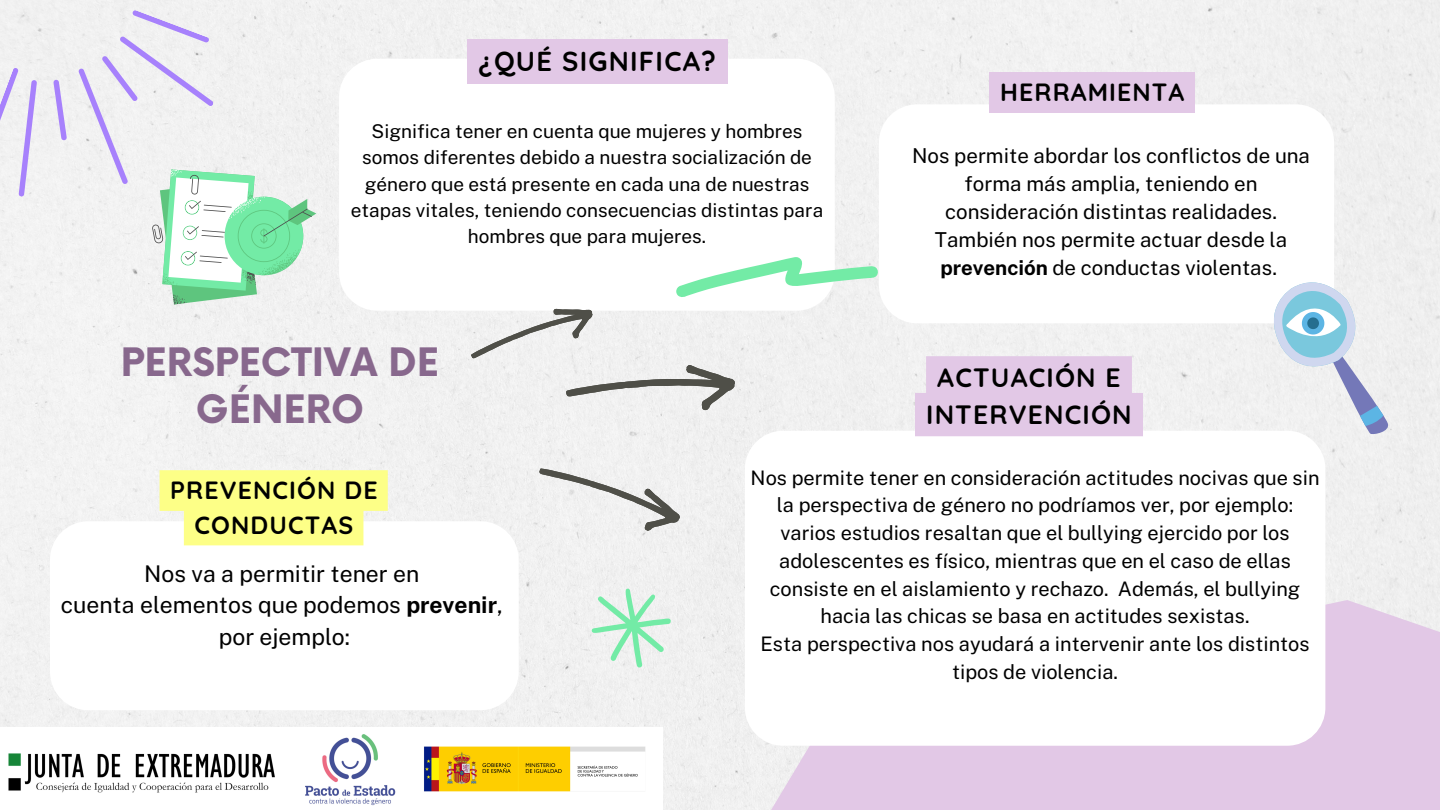
<style>
.page{position:relative;width:1440px;height:810px;background:#f1f1f1}
.page>*{position:absolute;margin:0;border:0;box-sizing:border-box;transform-origin:0 0}
.t1{font:700 38.2px/46.5px "Now";color:#88688d;text-align:center}
.t2{font:700 27.4px "Quicksand";letter-spacing:.045em;color:#000}
.t3{font:700 26.5px/36.7px "Quicksand";letter-spacing:.045em;color:#000;text-align:center}
.t4{font:700 24.8px/34.5px "Quicksand";letter-spacing:.045em;color:#000;text-align:center}
.t5{font:23px/31.5px "Public Sans";color:#000;text-align:center}
.t6{font:20.5px/28.1px "Public Sans";color:#000;text-align:center}
.t7{font:20px/27.8px "Public Sans";color:#000;text-align:center}
.t8{font:19px/26.2px "Public Sans";color:#000;text-align:center}
.s1{font-weight:700}
</style>
<div class="page">
<svg style="left:700px;top:600px;width:740px;height:210px;background:#e4cfe7"></svg>
<div style="left:339px;top:59px;width:496px;height:252px;background:#fff;border-radius:38px"></div>
<div style="left:879px;top:104px;width:455px;height:219px;background:#fff;border-radius:38px"></div>
<div style="left:745px;top:431px;width:580px;height:315px;background:#fff;border-radius:38px"></div>
<div style="left:50px;top:521px;width:469px;height:189px;background:#fff;border-radius:38px"></div>
<svg style="left:152px;top:169px;width:164px;height:135px"></svg>
<svg style="left:466px;top:250px;width:413px;height:167px"></svg>
<svg style="left:592px;top:588px;width:80px;height:80px"></svg>
<svg style="left:532px;top:452px;width:154px;height:88px"></svg>
<svg style="left:1260px;top:270px;width:130px;height:165px"></svg>
<svg style="left:160px;top:470px;width:228px;height:75px;background:#fcfe92"></svg>
<div style="left:990px;top:72px;width:205px;height:40px;background:#e2c8e6"></div>
<div style="left:467px;top:39px;width:261px;height:44px;background:#e2c8e6"></div>
<div style="left:915px;top:356px;width:228px;height:80px;background:#e2c8e6"></div>
<svg style="left:0;top:0;width:235px;height:249px;fill:#f2f2f2"></svg>
<img style="left:0;top:728px;width:663px;height:81px">
<h2 class="t2" style="left:478px;top:43px;width:239px">¿QUÉ SIGNIFICA?</h2>
<p class="t8" style="left:351px;top:118px;width:474px">Significa tener en cuenta que mujeres y hombres somos diferentes debido a nuestra socialización de género que está presente en cada una de nuestras etapas vitales, teniendo consecuencias distintas para hombres que para mujeres.</p>
<h1 class="t1" style="left:121px;top:342px;width:320px">PERSPECTIVA DE<br>GÉNERO</h1>
<p class="t4" style="left:1000px;top:74px;width:186px">HERRAMIENTA</p>
<p class="t6" style="left:912px;top:142px;width:400px">Nos permite abordar los conflictos de una forma más amplia, teniendo en consideración distintas realidades.<br>También nos permite actuar desde la <span class="s1">prevención</span> de conductas violentas.</p>
<h3 class="t3" style="left:926px;top:359px;width:207px">ACTUACIÓN E<br>INTERVENCIÓN</h3>
<p class="t4" style="left:170px;top:473px;width:209px">PREVENCIÓN DE<br>CONDUCTAS</p>
<p class="t5" style="left:61px;top:558px;width:443px">Nos va a permitir tener en<br>cuenta elementos que podemos <span class="s1">prevenir</span>, por ejemplo:</p>
<p class="t7" style="left:751px;top:464px;width:570px">Nos permite tener en consideración actitudes nocivas que sin la perspectiva de género no podríamos ver, por ejemplo: varios estudios resaltan que el bullying ejercido por los adolescentes es físico, mientras que en el caso de ellas consiste en el aislamiento y rechazo. Además, el bullying hacia las chicas se basa en actitudes sexistas.<br>Esta perspectiva nos ayudará a intervenir ante los distintos tipos de violencia.</p>
</div>
